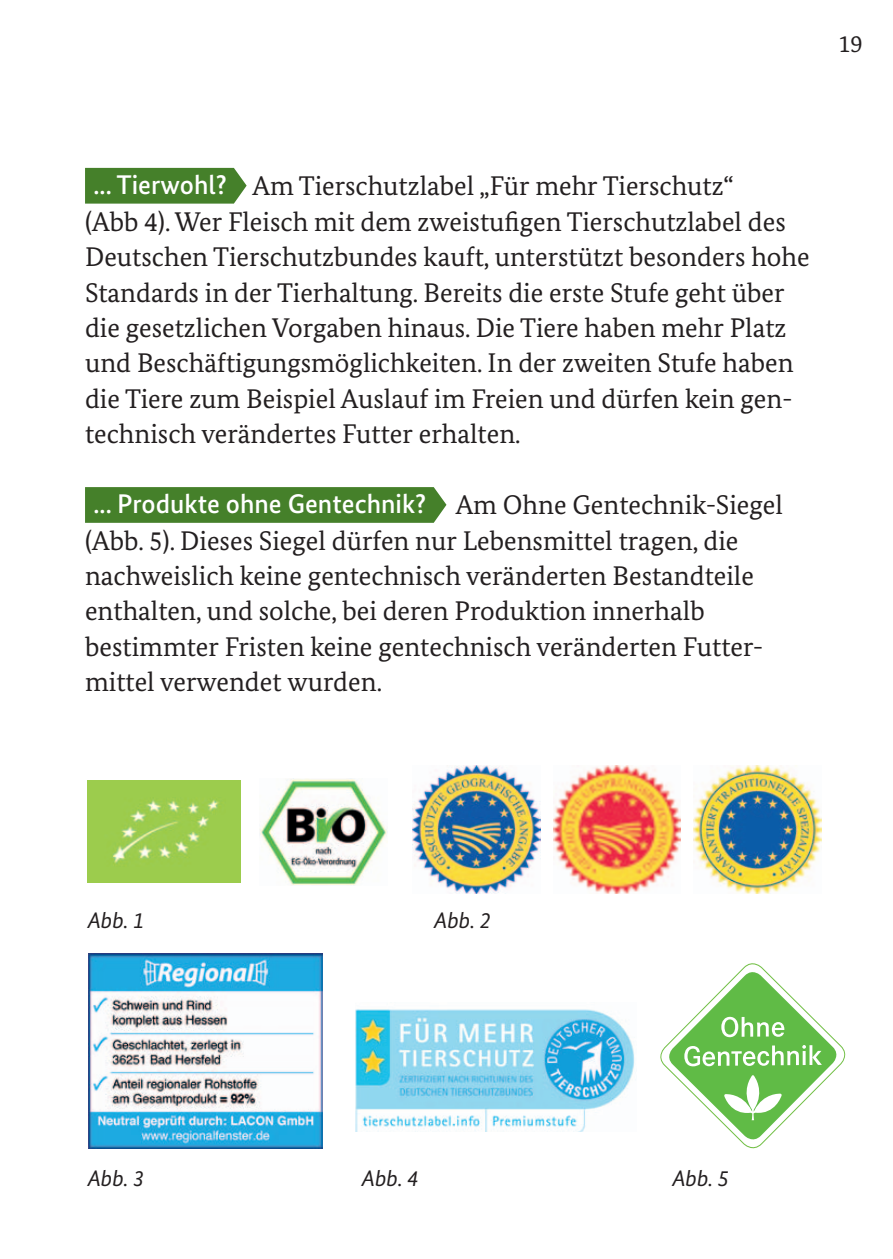
<style>
.page{position:relative;width:893px;height:1259px;background:#fff}
.page>*{position:absolute;margin:0;border:0;box-sizing:border-box;transform-origin:0 0}
.t1{font:27px/35.4px "Bundes Serif";color:#231f20}
.t2{font:500 27px "Bundes Sans";color:#fff}
.t3{font:24px "Bundes Serif";color:#231f20}
.t4{font:italic 22.5px "Bundes Sans";letter-spacing:-.005em;color:#231f20}
.s1{font-family:"Bundes Sans";font-weight:500;color:#fff}
.s2{font-family:"Bundes Serif";font-weight:400;color:#231f20}
</style>
<div class="page">
<img style="left:693px;top:765px;width:128px;height:128px">
<img style="left:413px;top:765px;width:127px;height:128px">
<img style="left:553px;top:765px;width:128px;height:128px">
<svg style="left:85px;top:168px;width:162px;height:36px;background:#4e8635"></svg>
<svg style="left:85px;top:487px;width:361px;height:36px;background:#49822f"></svg>
<img style="left:260px;top:778px;width:127px;height:107px">
<img style="left:88px;top:781px;width:153px;height:102px">
<img style="left:88px;top:954px;width:234px;height:194px">
<img style="left:356px;top:1009px;width:279px;height:122px">
<svg style="left:660px;top:963px;width:186px;height:186px"></svg>
<p class="t3" style="left:838px;top:29px;width:25px">19</p>
<p class="t1" style="left:85px;top:168px;width:726px;text-indent:9px"><span class="s1">... Tierwohl?</span> Am Tierschutzlabel „Für mehr Tierschutz“<br>(Abb 4). Wer Fleisch mit dem zweistufigen Tierschutzlabel des Deutschen Tierschutzbundes kauft, unterstützt besonders hohe Standards in der Tierhaltung. Bereits die erste Stufe geht über die gesetzlichen Vorgaben hinaus. Die Tiere haben mehr Platz und Beschäftigungsmöglichkeiten. In der zweiten Stufe haben die Tiere zum Beispiel Auslauf im Freien und dürfen kein gen&shy;technisch verändertes Futter erhalten.</p>
<p class="t2" style="left:94px;top:488px;width:691px">... Produkte ohne Gentechnik? <span class="s2">Am Ohne Gentechnik-Siegel</span></p>
<p class="t1" style="left:85px;top:522px;width:680px">(Abb. 5). Dieses Siegel dürfen nur Lebensmittel tragen, die nachweislich keine gentechnisch veränderten Bestandteile enthalten, und solche, bei deren Produktion innerhalb bestimmter Fristen keine gentechnisch veränderten Futter&shy;mittel verwendet wurden.</p>
<p class="t4" style="left:88px;top:907px;width:58px">Abb. 1</p>
<p class="t4" style="left:434px;top:907px;width:58px">Abb. 2</p>
<p class="t4" style="left:88px;top:1164px;width:58px">Abb. 3</p>
<p class="t4" style="left:362px;top:1164px;width:58px">Abb. 4</p>
<p class="t4" style="left:672px;top:1164px;width:58px">Abb. 5</p>
</div>
